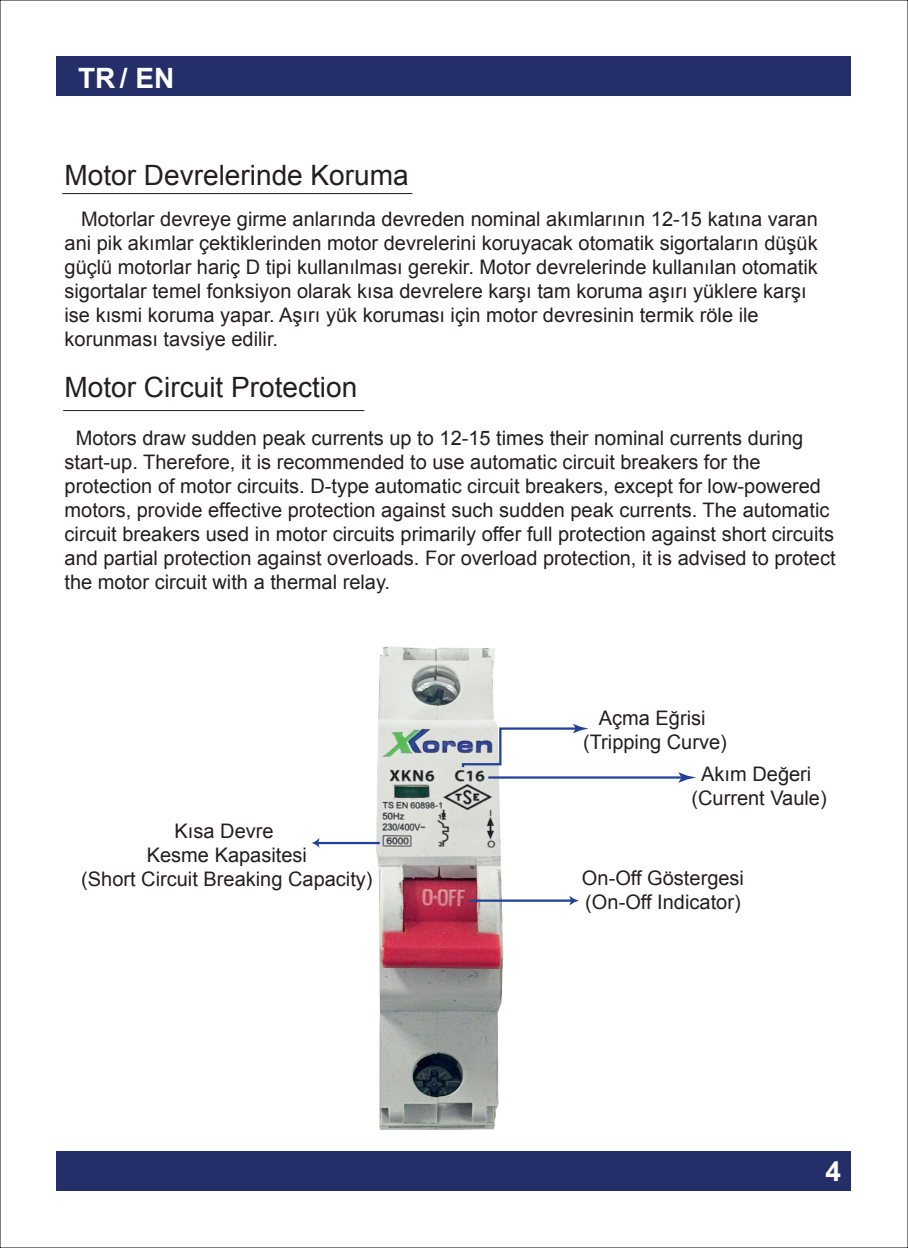
<style>
.page{position:relative;width:908px;height:1248px;background:#fff}
.page>*{position:absolute;margin:0;border:0;box-sizing:border-box;transform-origin:0 0}
.t1{font:28px "Arial";color:#231f20}
.t2{font:700 28px "Arial";color:#fff}
.t3{font:20px/24px "Arial";color:#231f20}
</style>
<div class="page">
<div style="left:57px;top:1150px;width:793px;height:40px;background:#242f69"></div>
<div style="left:57px;top:56px;width:793px;height:40px;background:#242f69"></div>
<hr style="left:62px;top:193px;width:350px;height:1px;background:#231f20">
<hr style="left:63px;top:410px;width:301px;height:1px;background:#231f20">
<img style="left:373px;top:646px;width:136px;height:484px">
<hr style="left:469px;top:899px;width:103px;height:2px;background:#234295">
<svg style="left:569px;top:896px;width:9px;height:9px"></svg>
<hr style="left:317px;top:841px;width:62px;height:3px;background:#234295">
<svg style="left:312px;top:838px;width:7px;height:9px"></svg>
<hr style="left:488px;top:776px;width:196px;height:2px;background:#234295">
<svg style="left:678px;top:772px;width:18px;height:10px"></svg>
<svg style="left:460px;top:723px;width:128px;height:46px"></svg>
<h1 class="t2" style="left:78px;top:60px;width:98px">TR / EN</h1>
<h1 class="t1" style="left:64px;top:156px;width:345px">Motor Devrelerinde Koruma</h1>
<p class="t3" style="left:64px;top:207px;width:754px;text-indent:17px">Motorlar devreye girme anlarında devreden nominal akımlarının 12-15 katına varan ani pik akımlar çektiklerinden motor devrelerini koruyacak otomatik sigortaların düşük güçlü motorlar hariç D tipi kullanılması gerekir. Motor devrelerinde kullanılan otomatik sigortalar temel fonksiyon olarak kısa devrelere karşı tam koruma aşırı yüklere karşı ise kısmi koruma yapar. Aşırı yük koruması için motor devresinin termik röle ile korunması tavsiye edilir.</p>
<h1 class="t1" style="left:64px;top:369px;width:294px">Motor Circuit Protection</h1>
<p class="t3" style="left:64px;top:426px;width:772px;text-indent:11px">Motors draw sudden peak currents up to 12-15 times their nominal currents during start-up. Therefore, it is recommended to use automatic circuit breakers for the protection of motor circuits. D-type automatic circuit breakers, except for low-powered motors, provide effective protection against such sudden peak currents. The automatic circuit breakers used in motor circuits primarily offer full protection against short circuits and partial protection against overloads. For overload protection, it is advised to protect the motor circuit with a thermal relay.</p>
<p class="t3" style="left:81px;top:819px;width:293px;text-align:center">Kısa Devre<br>Kesme Kapasitesi<br>(Short Circuit Breaking Capacity)</p>
<p class="t3" style="left:582px;top:706px;width:145px;text-align:center">Açma Eğrisi (Tripping Curve)</p>
<p class="t3" style="left:691px;top:762px;width:137px;text-align:center">Akım Değeri (Current Vaule)</p>
<p class="t3" style="left:581px;top:866px;width:163px">On-Off Göstergesi (On-Off Indicator)</p>
<h1 class="t2" style="left:825px;top:1152px;width:17px">4</h1>
</div>
